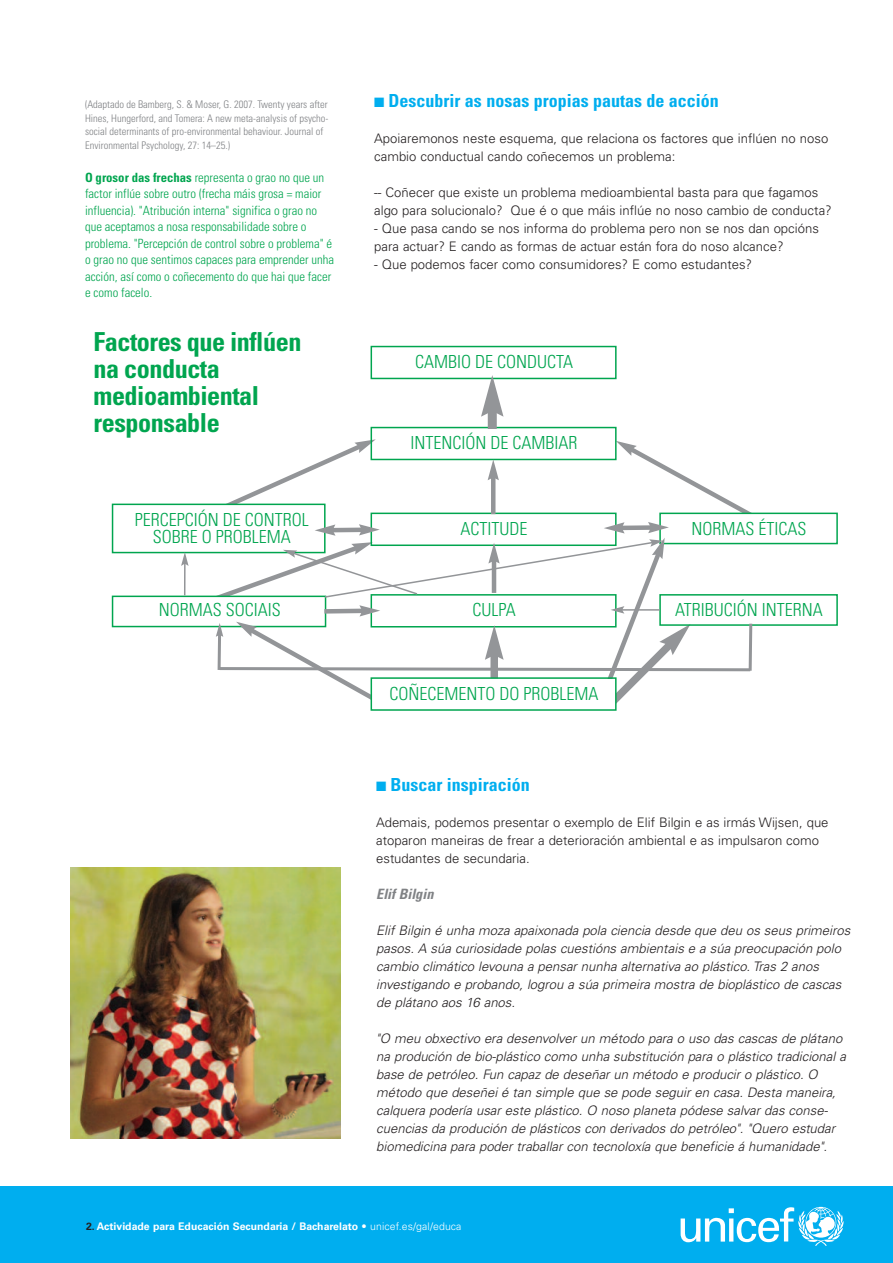
<style>
.page{position:relative;width:893px;height:1263px;background:#fff}
.page>*{position:absolute;margin:0;border:0;box-sizing:border-box;transform-origin:0 0}
.t1{font:700 condensed 26.25px/26.8px "Univers";letter-spacing:-.02em;color:#00a54f}
.t2{font:300 condensed 18px/16.5px "Univers";color:#00a54f;text-align:center}
.t3{font:700 condensed 18px "Univers";color:#00aeef}
.t4{font:italic 700 condensed 14.25px "Univers";color:#808285}
.t5{font:italic 300 13.2px/18px "Univers";color:#231f20}
.t6{font:300 13.2px/18px "Univers";color:#231f20}
.t7{font:300 condensed 12.75px/16.5px "Univers";color:#00a54f}
.t8{font:300 condensed 10.5px/13.5px "Univers";color:#808285}
.t9{font:700 10.5px "Univers";color:#fff}
.s1{font-weight:700}
.s2{color:#231f20}
.s3{font-weight:300}
</style>
<div class="page">
<div style="left:0;top:1187px;width:893px;height:76px;background:#00aeef"></div>
<svg style="left:681px;top:1207px;width:162px;height:39px"></svg>
<img style="left:70px;top:867px;width:271px;height:272px">
<div style="left:371px;top:346px;width:246px;height:33px;border:2px solid #00a54f"></div>
<div style="left:371px;top:427px;width:246px;height:33px;border:2px solid #00a54f"></div>
<div style="left:659px;top:513px;width:179px;height:31px;border:2px solid #00a54f"></div>
<div style="left:659px;top:594px;width:179px;height:32px;border:2px solid #00a54f"></div>
<div style="left:112px;top:504px;width:214px;height:49px;border:2px solid #00a54f"></div>
<div style="left:112px;top:596px;width:214px;height:31px;border:2px solid #00a54f"></div>
<div style="left:488px;top:409px;width:9px;height:20px;background:#939598"></div>
<svg style="left:481px;top:375px;width:22px;height:42px"></svg>
<svg style="left:181px;top:552px;width:8px;height:45px"></svg>
<svg style="left:204px;top:439px;width:560px;height:272px"></svg>
<p class="t8" style="left:85px;top:99px;width:245px">(Adaptado de Bamberg, S. &amp; Moser, G. 2007. Twenty years after Hines, Hungerford, and Tomera: A new meta-analysis of psycho&shy;social determinants of pro-environmental behaviour. Journal of Environmental Psychology, 27: 14–25.)</p>
<p class="t7" style="left:85px;top:170px;width:251px"><span class="s1">O grosor das frechas</span> representa o grao no que un factor inflúe sobre outro (frecha máis grosa = maior influencia). "Atribución interna" significa o grao no que aceptamos a nosa responsabilidade sobre o problema. "Percepción de control sobre o problema" é o grao no que sentimos capaces para emprender unha acción, así como o coñecemento do que hai que facer e como facelo.</p>
<h1 class="t1" style="left:94px;top:331px;width:209px">Factores que inflúen na conducta medioambiental responsable</h1>
<h2 class="t2" style="left:135px;top:513px;width:175px">PERCEPCIÓN DE CONTROL<br>SOBRE O PROBLEMA</h2>
<h2 class="t2" style="left:159px;top:603px;width:124px">NORMAS SOCIAIS</h2>
<h2 class="t3" style="left:374px;top:94px;width:346px">■ Descubrir as nosas propias pautas de acción</h2>
<p class="t6" style="left:374px;top:131px;width:456px">Apoiaremonos neste esquema, que relaciona os factores que inflúen no noso cambio conductual cando coñecemos un problema:</p>
<p class="t6" style="left:374px;top:185px;width:459px">-- Coñecer que existe un problema medioambiental basta para que fagamos algo para solucionalo? Que é o que máis inflúe no noso cambio de conducta?</p>
<p class="t6" style="left:374px;top:221px;width:446px">- Que pasa cando se nos informa do problema pero non se nos dan opcións para actuar? E cando as formas de actuar están fora do noso alcance?</p>
<p class="t6" style="left:374px;top:257px;width:379px">- Que podemos facer como consumidores? E como estudantes?</p>
<h2 class="t2" style="left:415px;top:355px;width:160px">CAMBIO DE CONDUCTA</h2>
<h2 class="t2" style="left:411px;top:436px;width:168px">INTENCIÓN DE CAMBIAR</h2>
<h2 class="t2" style="left:461px;top:522px;width:68px">ACTITUDE</h2>
<h2 class="t2" style="left:472px;top:603px;width:45px">CULPA</h2>
<h2 class="t2" style="left:390px;top:687px;width:210px">COÑECEMENTO DO PROBLEMA</h2>
<h2 class="t2" style="left:692px;top:522px;width:116px">NORMAS ÉTICAS</h2>
<h2 class="t2" style="left:675px;top:603px;width:149px">ATRIBUCIÓN INTERNA</h2>
<h2 class="t3" style="left:376px;top:778px;width:155px">■ Buscar inspiración</h2>
<p class="t6" style="left:376px;top:815px;width:454px">Ademais, podemos presentar o exemplo de Elif Bilgin e as irmás Wijsen, que atoparon maneiras de frear a deterioración ambiental e as impulsaron como estudantes de secundaria.</p>
<p class="t4" style="left:376px;top:889px;width:59px">Elif Bilgin</p>
<p class="t5" style="left:376px;top:923px;width:476px">Elif Bilgin é unha moza apaixonada pola ciencia desde que deu os seus primeiros pasos. A súa curiosidade polas cuestións ambientais e a súa preocupación polo cambio climático levouna a pensar nunha alternativa ao plástico. Tras 2 anos investigando e probando, logrou a súa primeira mostra de bioplástico de cascas de plátano aos 16 anos.</p>
<p class="t5" style="left:376px;top:1031px;width:471px">"O meu obxectivo era desenvolver un método para o uso das cascas de plátano na produción de bio-plástico como unha substitución para o plástico tradicional a base de petróleo. Fun capaz de deseñar un método e producir o plástico. O método que deseñei é tan simple que se pode seguir en casa. Desta maneira, calquera podería usar este plástico. O noso planeta pódese salvar das conse&shy;cuencias da produción de plásticos con derivados do petróleo". "Quero estudar biomedicina para poder traballar con tecnoloxía que beneficie á humanidade".</p>
<p class="t9" style="left:86px;top:1223px;width:377px"><span class="s2">2.</span> Actividade para Educación Secundaria / Bacharelato <span class="s3">• unicef.es/gal/educa</span></p>
</div>
